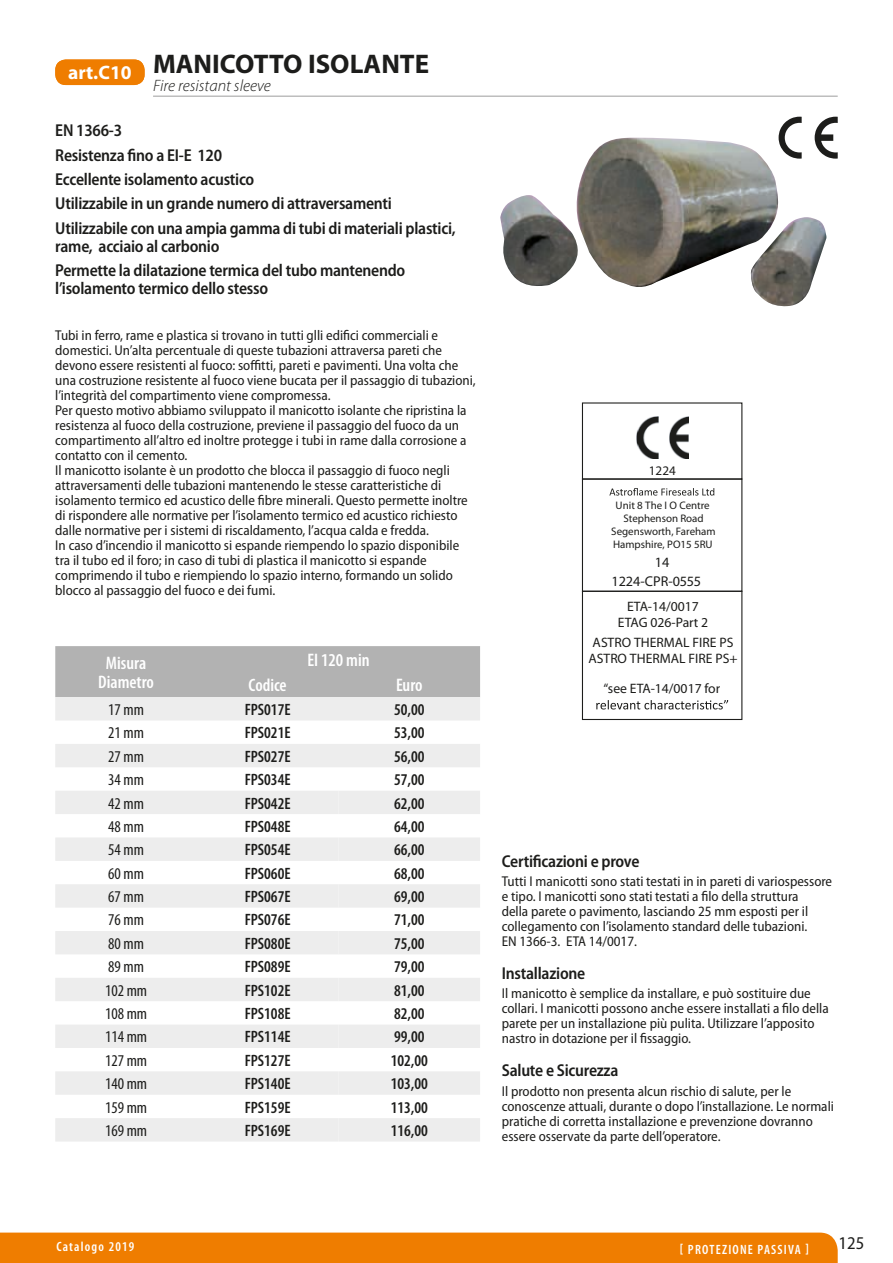
<style>
.page{position:relative;width:893px;height:1263px;background:#fff}
.page>*{position:absolute;margin:0;border:0;box-sizing:border-box;transform-origin:0 0}
.t1{font:700 27px "Myriad Pro";color:#1d1d1b}
.t2{font:700 19.5px "Myriad Pro";color:#fff}
.t3{font:600 condensed 18.15px/18.1px "Myriad Pro";color:#fff;text-align:center}
.t4{font:600 condensed 18px "Myriad Pro";color:#fff}
.t5{font:semi-condensed 18px "Myriad Pro";color:#1d1d1b}
.t6{font:600 semi-condensed 17.25px/24.3px "Myriad Pro";letter-spacing:-.015em;color:#1d1d1b}
.t7{font:600 condensed 16.5px "Myriad Pro";color:#1d1d1b}
.t8{font:condensed 16.5px "Myriad Pro";color:#1d1d1b}
.t9{font:italic 300 16.5px "Myriad Pro";color:#1d1d1b}
.t10{font:semi-condensed 14.25px/15px "Myriad Pro";color:#1d1d1b}
.t11{font:14.25px/19.2px "Calibri";color:#1d1d1b}
.t12{font:13.65px/16.4px "Calibri";color:#1d1d1b;text-align:center}
.t13{font:600 condensed 13.5px "Myriad Pro";letter-spacing:.09em;color:#fff}
.t14{font:13.2px "Calibri";color:#1d1d1b}
.t15{font:10.95px/13px "Calibri";color:#1d1d1b;text-align:center}
</style>
<div class="page">
<div style="left:0;top:1232px;width:838px;height:31px;background:#ef7d00"></div>
<img style="left:500px;top:138px;width:326px;height:169px">
<div style="left:55px;top:60px;width:90px;height:25px;background:#ef7d00;border-radius:10px"></div>
<div style="left:55px;top:646px;width:425px;height:51px;background:#b2b2b2"></div>
<svg style="left:55px;top:697px;width:425px;height:444px;fill:#ededed"></svg>
<svg style="left:338px;top:791px;width:142px;height:350px;fill:#ededed"></svg>
<hr style="left:153px;top:96px;width:685px;height:1px;background:#9d9d9d">
<svg style="left:779px;top:117px;width:23px;height:42px"></svg>
<svg style="left:815px;top:117px;width:23px;height:42px"></svg>
<svg style="left:596px;top:700px;width:132px;height:9px"></svg>
<div style="left:582px;top:591px;width:160px;height:129px;border:1px solid #1d1d1b"></div>
<svg style="left:609px;top:488px;width:105px;height:8px"></svg>
<div style="left:582px;top:478px;width:160px;height:114px;border:1px solid #1d1d1b"></div>
<div style="left:582px;top:402px;width:160px;height:78px;border:1px solid #1d1d1b"></div>
<img style="left:636px;top:416px;width:53px;height:42px">
<h2 class="t2" style="left:68px;top:61px;width:65px">art.C10</h2>
<h1 class="t1" style="left:153px;top:49px;width:278px">MANICOTTO ISOLANTE</h1>
<p class="t9" style="left:153px;top:77px;width:119px">Fire resistant sleeve</p>
<p class="t6" style="left:55px;top:119px;width:402px">EN 1366-3<br>Resistenza fino a EI-E 120<br>Eccellente isolamento acustico<br>Utilizzabile in un grande numero di attraversamenti Utilizzabile con una ampia gamma di tubi di materiali plastici,</p>
<p class="t6" style="left:55px;top:234px;width:352px">rame, acciaio al carbonio<br>Permette la dilatazione termica del tubo mantenendo</p>
<p class="t6" style="left:55px;top:276px;width:214px">l’isolamento termico dello stesso</p>
<p class="t10" style="left:55px;top:328px;width:422px">Tubi in ferro, rame e plastica si trovano in tutti glli edifici commerciali e domestici. Un’alta percentuale di queste tubazioni attraversa pareti che devono essere resistenti al fuoco: soffitti, pareti e pavimenti. Una volta che una costruzione resistente al fuoco viene bucata per il passaggio di tubazioni, l’integrità del compartimento viene compromessa.<br>Per questo motivo abbiamo sviluppato il manicotto isolante che ripristina la resistenza al fuoco della costruzione, previene il passaggio del fuoco da un compartimento all’altro ed inoltre protegge i tubi in rame dalla corrosione a contatto con il cemento.<br>Il manicotto isolante è un prodotto che blocca il passaggio di fuoco negli attraversamenti delle tubazioni mantenendo le stesse caratteristiche di isolamento termico ed acustico delle fibre minerali. Questo permette inoltre di rispondere alle normative per l’isolamento termico ed acustico richiesto dalle normative per i sistemi di riscaldamento, l’acqua calda e fredda.<br>In caso d’incendio il manicotto si espande riempendo lo spazio disponibile tra il tubo ed il foro; in caso di tubi di plastica il manicotto si espande comprimendo il tubo e riempiendo lo spazio interno, formando un solido blocco al passaggio del fuoco e dei fumi.</p>
<p class="t3" style="left:98px;top:655px;width:57px">Misura<br>Diametro</p>
<p class="t3" style="left:307px;top:651px;width:64px">EI 120 min</p>
<p class="t4" style="left:249px;top:675px;width:40px">Codice</p>
<p class="t3" style="left:396px;top:676px;width:28px">Euro</p>
<p class="t8" style="left:108px;top:701px;width:37px">17 mm</p>
<p class="t7" style="left:245px;top:700px;width:47px">FPS017E</p>
<p class="t7" style="left:394px;top:700px;width:32px">50,00</p>
<p class="t8" style="left:108px;top:724px;width:37px">21 mm</p>
<p class="t7" style="left:245px;top:724px;width:47px">FPS021E</p>
<p class="t7" style="left:394px;top:724px;width:32px">53,00</p>
<p class="t8" style="left:108px;top:747px;width:37px">27 mm</p>
<p class="t7" style="left:245px;top:747px;width:47px">FPS027E</p>
<p class="t7" style="left:394px;top:747px;width:32px">56,00</p>
<p class="t8" style="left:108px;top:771px;width:37px">34 mm</p>
<p class="t7" style="left:245px;top:771px;width:47px">FPS034E</p>
<p class="t7" style="left:394px;top:771px;width:32px">57,00</p>
<p class="t8" style="left:108px;top:794px;width:37px">42 mm</p>
<p class="t7" style="left:245px;top:794px;width:47px">FPS042E</p>
<p class="t7" style="left:394px;top:794px;width:32px">62,00</p>
<p class="t8" style="left:108px;top:817px;width:37px">48 mm</p>
<p class="t7" style="left:245px;top:817px;width:47px">FPS048E</p>
<p class="t7" style="left:394px;top:817px;width:32px">64,00</p>
<p class="t8" style="left:108px;top:841px;width:37px">54 mm</p>
<p class="t7" style="left:245px;top:841px;width:47px">FPS054E</p>
<p class="t7" style="left:394px;top:841px;width:32px">66,00</p>
<p class="t8" style="left:108px;top:864px;width:37px">60 mm</p>
<p class="t7" style="left:245px;top:864px;width:47px">FPS060E</p>
<p class="t7" style="left:394px;top:864px;width:32px">68,00</p>
<p class="t8" style="left:108px;top:888px;width:37px">67 mm</p>
<p class="t7" style="left:245px;top:888px;width:47px">FPS067E</p>
<p class="t7" style="left:394px;top:888px;width:32px">69,00</p>
<p class="t8" style="left:108px;top:911px;width:37px">76 mm</p>
<p class="t7" style="left:245px;top:911px;width:47px">FPS076E</p>
<p class="t7" style="left:394px;top:911px;width:32px">71,00</p>
<p class="t8" style="left:108px;top:934px;width:37px">80 mm</p>
<p class="t7" style="left:245px;top:934px;width:47px">FPS080E</p>
<p class="t7" style="left:394px;top:934px;width:32px">75,00</p>
<p class="t8" style="left:108px;top:958px;width:37px">89 mm</p>
<p class="t7" style="left:245px;top:958px;width:47px">FPS089E</p>
<p class="t7" style="left:394px;top:958px;width:32px">79,00</p>
<p class="t8" style="left:105px;top:981px;width:44px">102 mm</p>
<p class="t7" style="left:245px;top:981px;width:47px">FPS102E</p>
<p class="t7" style="left:394px;top:981px;width:32px">81,00</p>
<p class="t8" style="left:105px;top:1005px;width:44px">108 mm</p>
<p class="t7" style="left:245px;top:1004px;width:47px">FPS108E</p>
<p class="t7" style="left:394px;top:1004px;width:32px">82,00</p>
<p class="t8" style="left:105px;top:1028px;width:44px">114 mm</p>
<p class="t7" style="left:245px;top:1028px;width:47px">FPS114E</p>
<p class="t7" style="left:394px;top:1028px;width:32px">99,00</p>
<p class="t8" style="left:105px;top:1051px;width:44px">127 mm</p>
<p class="t7" style="left:245px;top:1051px;width:47px">FPS127E</p>
<p class="t7" style="left:391px;top:1051px;width:39px">102,00</p>
<p class="t8" style="left:105px;top:1075px;width:44px">140 mm</p>
<p class="t7" style="left:245px;top:1075px;width:47px">FPS140E</p>
<p class="t7" style="left:391px;top:1075px;width:39px">103,00</p>
<p class="t8" style="left:105px;top:1098px;width:44px">159 mm</p>
<p class="t7" style="left:245px;top:1098px;width:47px">FPS159E</p>
<p class="t7" style="left:391px;top:1098px;width:39px">113,00</p>
<p class="t8" style="left:105px;top:1121px;width:44px">169 mm</p>
<p class="t7" style="left:245px;top:1121px;width:47px">FPS169E</p>
<p class="t7" style="left:391px;top:1121px;width:39px">116,00</p>
<p class="t14" style="left:649px;top:463px;width:28px">1224</p>
<p class="t15" style="left:611px;top:498px;width:106px">Unit 8 The I O Centre<br>Stephenson Road<br>Segensworth, Fareham<br>Hampshire, PO15 5RU</p>
<p class="t11" style="left:611px;top:552px;width:91px;text-indent:44px">14<br>1224-CPR-0555</p>
<p class="t12" style="left:618px;top:598px;width:92px">ETA-14/0017<br>ETAG 026-Part 2</p>
<p class="t12" style="left:589px;top:634px;width:151px;text-align:left">ASTRO THERMAL FIRE PS<br>ASTRO THERMAL FIRE PS+</p>
<p class="t12" style="left:603px;top:680px;width:118px">“see ETA-14/0017 for</p>
<p class="t6" style="left:502px;top:849px;width:139px">Certificazioni e prove</p>
<p class="t10" style="left:502px;top:874px;width:332px">Tutti I manicotti sono stati testati in in pareti di variospessore e tipo. I manicotti sono stati testati a filo della struttura<br>della parete o pavimento, lasciando 25 mm esposti per il collegamento con l’isolamento standard delle tubazioni.<br>EN 1366-3. ETA 14/0017.</p>
<p class="t6" style="left:502px;top:961px;width:85px">Installazione</p>
<p class="t10" style="left:502px;top:986px;width:329px">Il manicotto è semplice da installare, e può sostituire due collari. I manicotti possono anche essere installati a filo della parete per un installazione più pulita. Utilizzare l’apposito nastro in dotazione per il fissaggio.</p>
<p class="t6" style="left:502px;top:1059px;width:118px">Salute e Sicurezza</p>
<p class="t10" style="left:502px;top:1084px;width:334px">Il prodotto non presenta alcun rischio di salute, per le conoscenze attuali, durante o dopo l’installazione. Le normali pratiche di corretta installazione e prevenzione dovranno essere osservate da parte dell’operatore.</p>
<p class="t13" style="left:56px;top:1239px;width:80px">Catalogo 2019</p>
<p class="t13" style="left:680px;top:1241px;width:131px">[ PROTEZIONE PASSIVA ]</p>
<p class="t5" style="left:839px;top:1234px;width:27px">125</p>
</div>
